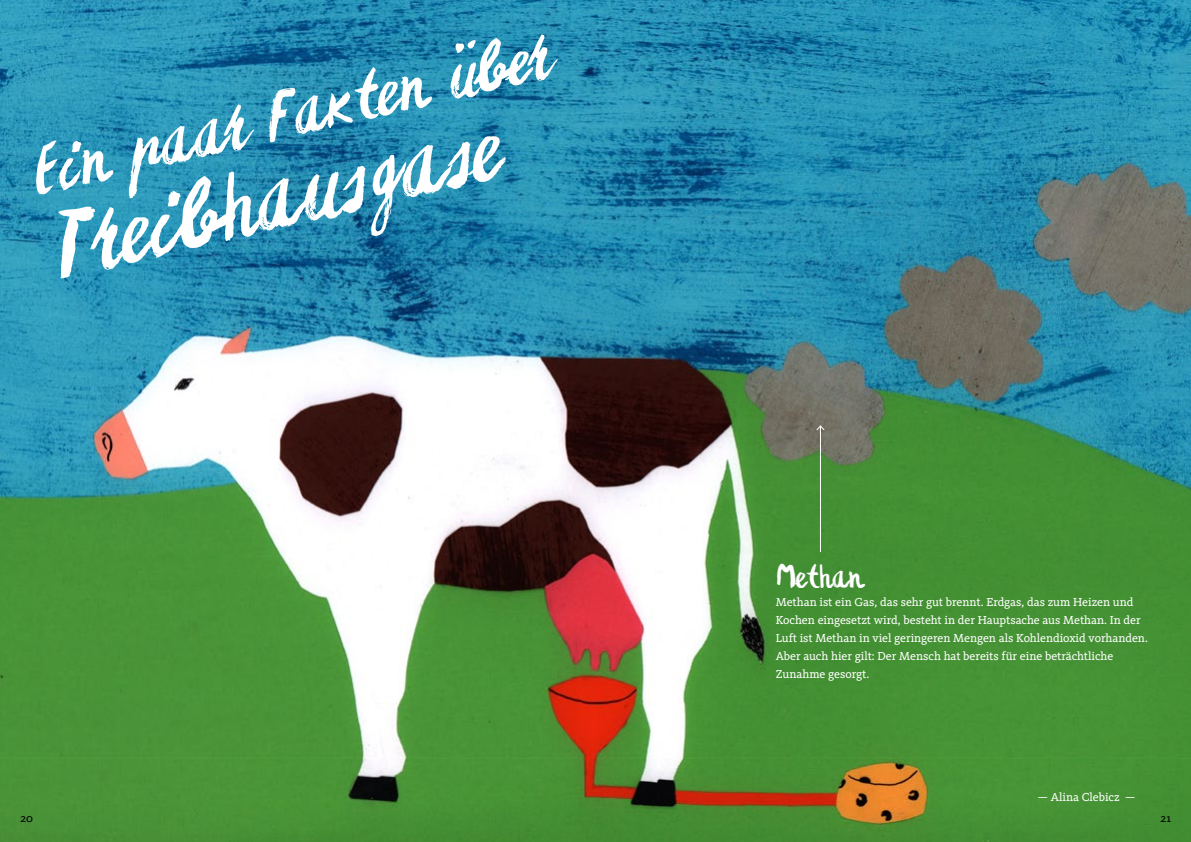
<style>
.page{position:relative;width:1191px;height:842px;background:#fff}
.page>*{position:absolute;margin:0;border:0;box-sizing:border-box;transform-origin:0 0}
.t1{font:36px "Besom";color:#fff}
.t2{font:12px/18px "Kievit Slab OT";color:#fff}
.t3{font:12px "Kievit Slab OT";color:#000}
</style>
<div class="page">
<img style="left:0;top:0;width:1191px;height:842px">
<svg style="left:58px;top:198px;width:448px;height:80px"></svg>
<svg style="left:36px;top:34px;width:521px;height:164px;background:#469ebd"></svg>
<hr style="left:820px;top:426px;width:1px;height:126px;background:#fff">
<svg style="left:815px;top:424px;width:10px;height:7px"></svg>
<h1 class="t1" style="left:775px;top:550px;width:89px">Methan</h1>
<p class="t2" style="left:775px;top:593px;width:374px">Methan ist ein Gas, das sehr gut brennt. Erdgas, das zum Heizen und Kochen eingesetzt wird, besteht in der Hauptsache aus Methan. In der Luft ist Methan in viel geringeren Mengen als Kohlendioxid vorhanden.<br>Aber auch hier gilt: Der Mensch hat bereits für eine beträchtliche Zunahme gesorgt.</p>
<p class="t2" style="left:1038px;top:788px;width:99px">— Alina Clebicz —</p>
<p class="t3" style="left:20px;top:811px;width:14px">20</p>
<p class="t3" style="left:1160px;top:811px;width:12px">21</p>
</div>
